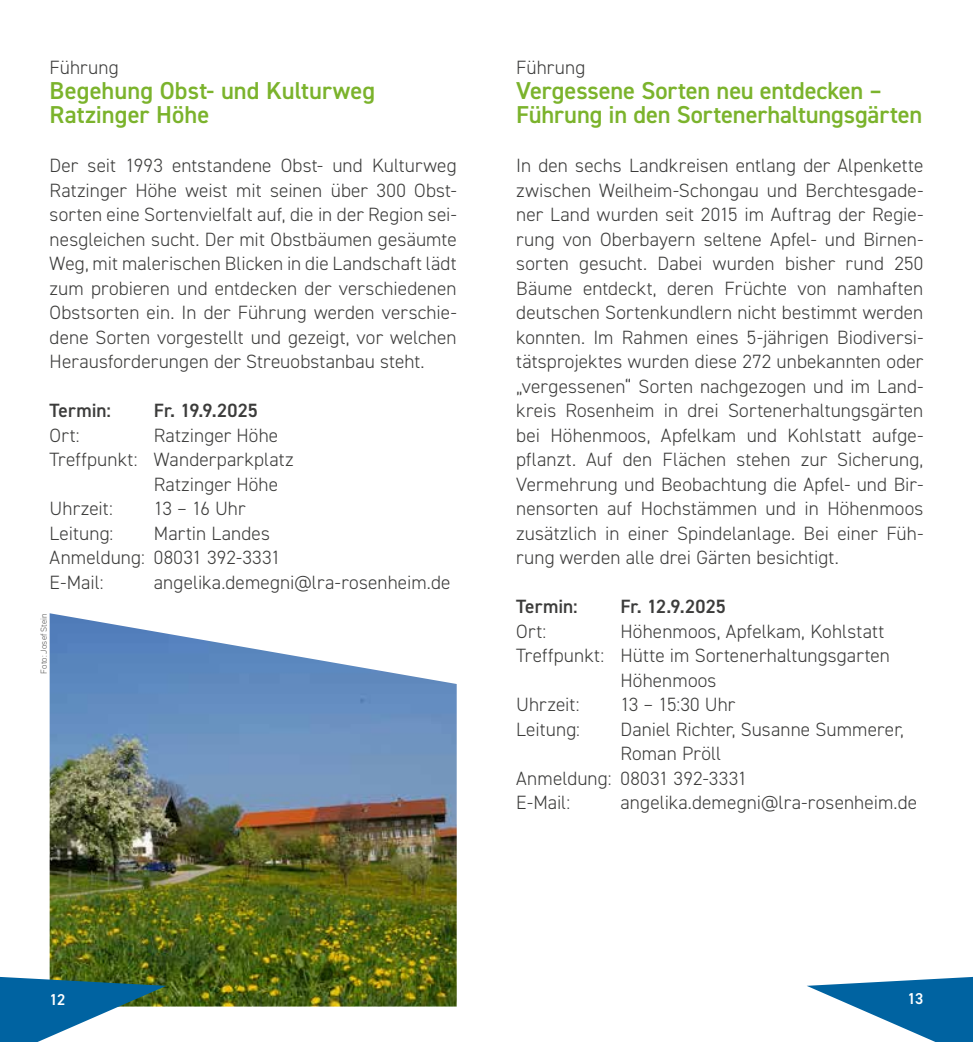
<style>
.page{position:relative;width:973px;height:1042px;background:#fff}
.page>*{position:absolute;margin:0;border:0;box-sizing:border-box;transform-origin:0 0}
.t1{font:600 24.5px/24.5px "DIN2014";letter-spacing:-.005em;color:#7bb32c}
.t2{font:300 19.25px/24.5px "DIN2014";letter-spacing:.005em;color:#3c3c3b;text-align:justify}
.t3{font:600 19.25px "DIN2014";color:#3c3c3b}
.t4{font:600 15.75px "DIN2014";color:#fff}
.t5{font:300 8.75px "DIN2014";letter-spacing:.005em;color:#575756}
</style>
<div class="page">
<img style="left:50px;top:613px;width:406px;height:393px">
<svg style="left:807px;top:977px;width:165px;height:65px"></svg>
<svg style="left:0;top:977px;width:166px;height:65px"></svg>
<p class="t2" style="left:50px;top:55px;width:70px">Führung</p>
<p class="t1" style="left:50px;top:77px;width:327px">Begehung Obst- und Kulturweg<br>Ratzinger Höhe</p>
<p class="t2" style="left:50px;top:153px;width:408px">Der seit 1993 entstandene Obst- und Kulturweg Ratzinger Höhe weist mit seinen über 300 Obst&shy;sorten eine Sortenvielfalt auf, die in der Region sei&shy;nesgleichen sucht. Der mit Obstbäumen gesäumte Weg, mit malerischen Blicken in die Landschaft lädt zum probieren und entdecken der verschiedenen Obstsorten ein. In der Führung werden verschie&shy;dene Sorten vorgestellt und gezeigt, vor welchen Herausforderungen der Streuobstanbau steht.</p>
<p class="t3" style="left:50px;top:398px;width:63px">Termin:</p>
<p class="t3" style="left:154px;top:398px;width:105px">Fr. 19.9.2025</p>
<p class="t2" style="left:50px;top:423px;width:32px">Ort:</p>
<p class="t2" style="left:154px;top:423px;width:126px">Ratzinger Höhe</p>
<p class="t2" style="left:50px;top:447px;width:245px">Treffpunkt: Wanderparkplatz</p>
<p class="t2" style="left:154px;top:472px;width:126px">Ratzinger Höhe</p>
<p class="t2" style="left:50px;top:496px;width:65px">Uhrzeit:</p>
<p class="t2" style="left:154px;top:496px;width:93px">13 – 16 Uhr</p>
<p class="t2" style="left:50px;top:521px;width:65px">Leitung:</p>
<p class="t2" style="left:50px;top:521px;width:232px;text-align:left;text-indent:104px">Martin Landes<br>Anmeldung: 08031 392-3331<br>E-Mail:</p>
<p class="t2" style="left:154px;top:570px;width:298px">angelika.demegni@lra-rosenheim.de</p>
<p class="t5" style="left:38px;top:673px;width:62px;rotate:-90deg">Foto: Josef Stein</p>
<p class="t2" style="left:516px;top:55px;width:70px">Führung</p>
<p class="t1" style="left:516px;top:77px;width:407px">Vergessene Sorten neu entdecken –<br>Führung in den Sortenerhaltungsgärten</p>
<p class="t2" style="left:516px;top:153px;width:408px">In den sechs Landkreisen entlang der Alpenkette zwischen Weilheim-Schongau und Berchtesgade&shy;ner Land wurden seit 2015 im Auftrag der Regie&shy;rung von Oberbayern seltene Apfel- und Birnen&shy;sorten gesucht. Dabei wurden bisher rund 250<br>Bäume entdeckt, deren Früchte von namhaften deutschen Sortenkundlern nicht bestimmt werden konnten. Im Rahmen eines 5-jährigen Biodiversi&shy;tätsprojektes wurden diese 272 unbekannten oder „vergessenen“ Sorten nachgezogen und im Land&shy;kreis Rosenheim in drei Sortenerhaltungsgärten bei Höhenmoos, Apfelkam und Kohlstatt aufge&shy;pflanzt. Auf den Flächen stehen zur Sicherung, Vermehrung und Beobachtung die Apfel- und Bir&shy;nensorten auf Hochstämmen und in Höhenmoos zusätzlich in einer Spindelanlage. Bei einer Füh&shy;rung werden alle drei Gärten besichtigt.</p>
<p class="t3" style="left:516px;top:594px;width:63px">Termin:</p>
<p class="t3" style="left:620px;top:594px;width:107px">Fr. 12.9.2025</p>
<p class="t2" style="left:516px;top:619px;width:32px">Ort:</p>
<p class="t2" style="left:620px;top:619px;width:265px">Höhenmoos, Apfelkam, Kohlstatt</p>
<p class="t2" style="left:516px;top:643px;width:375px">Treffpunkt: Hütte im Sortenerhaltungsgarten</p>
<p class="t2" style="left:620px;top:668px;width:97px">Höhenmoos</p>
<p class="t2" style="left:516px;top:692px;width:65px">Uhrzeit:</p>
<p class="t2" style="left:620px;top:692px;width:116px">13 – 15:30 Uhr</p>
<p class="t2" style="left:516px;top:717px;width:65px">Leitung:</p>
<p class="t2" style="left:620px;top:717px;width:285px">Daniel Richter, Susanne Summerer,</p>
<p class="t2" style="left:620px;top:741px;width:102px">Roman Pröll</p>
<p class="t2" style="left:516px;top:766px;width:232px">Anmeldung: 08031 392-3331</p>
<p class="t2" style="left:516px;top:790px;width:56px">E-Mail:</p>
<p class="t2" style="left:620px;top:790px;width:298px">angelika.demegni@lra-rosenheim.de</p>
<p class="t4" style="left:50px;top:989px;width:17px">12</p>
<p class="t4" style="left:907px;top:988px;width:17px">13</p>
</div>
